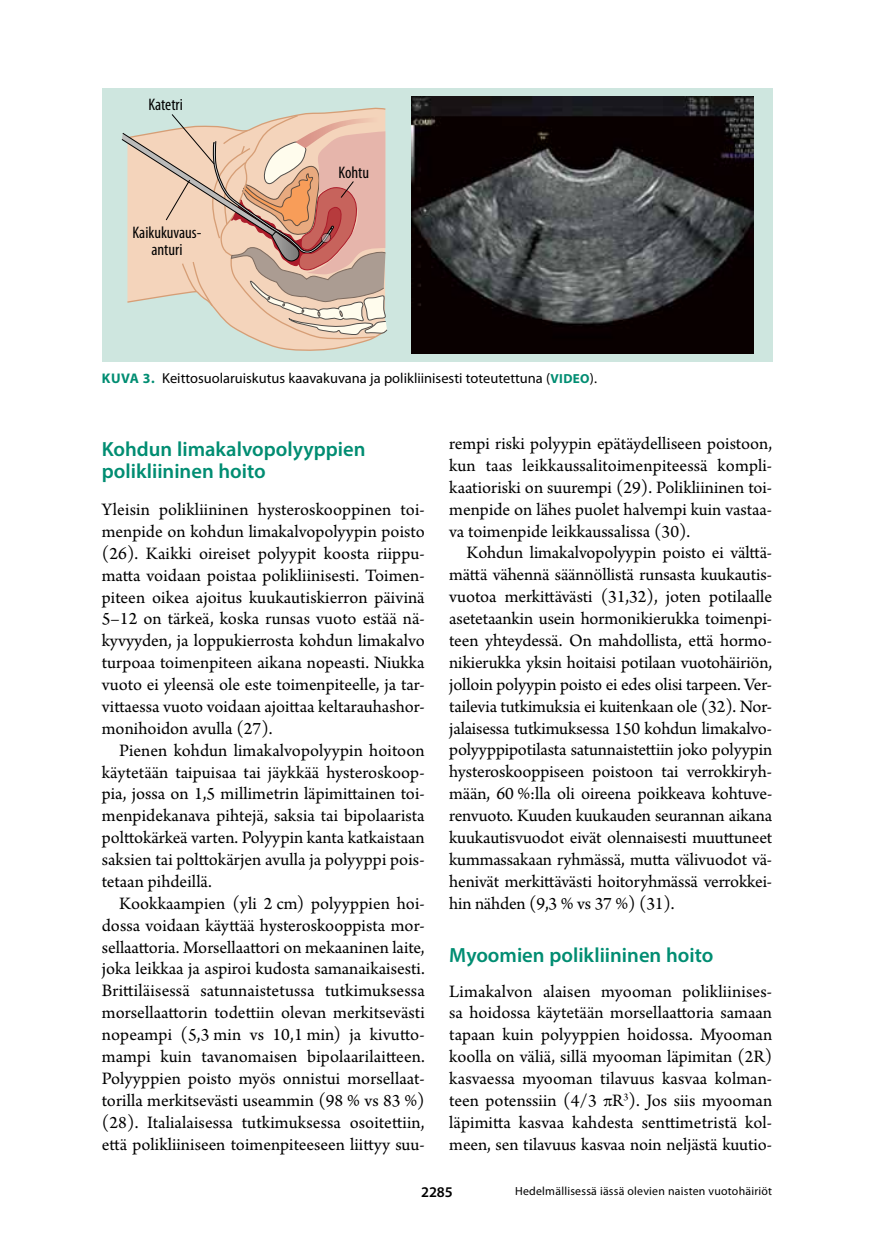
<style>
.page{position:relative;width:874px;height:1241px;background:#fff}
.page>*{position:absolute;margin:0;border:0;box-sizing:border-box;transform-origin:0 0}
.t1{font:600 20.65px/21.9px "Myriad Pro";color:#008d72}
.t2{font:18.38px/21.9px "Arno Pro";color:#000;text-align:justify}
.t3{font:condensed 16.8px/16.6px "Myriad Pro";color:#000;text-align:center}
.t4{font:600 14.88px "Myriad Pro";color:#000}
.t5{font:14.35px "Myriad Pro";color:#000}
.t6{font:11.9px "Myriad Pro";letter-spacing:.02em;color:#000}
.s1{font-weight:700;font-size:14px;color:#008d72}
.s2{font-weight:700;font-size:13.12px;color:#008d72}
</style>
<div class="page">
<div style="left:102px;top:88px;width:669px;height:274px;background:#cee6df"></div>
<img style="left:411px;top:96px;width:341px;height:257px">
<svg style="left:121px;top:107px;width:267px;height:244px"></svg>
<p class="t3" style="left:148px;top:96px;width:36px">Katetri</p>
<p class="t3" style="left:132px;top:224px;width:70px">Kaikukuvaus&shy;anturi</p>
<p class="t3" style="left:338px;top:164px;width:32px">Kohtu</p>
<p class="t5" style="left:102px;top:369px;width:496px"><span class="s1">KUVA 3.</span> Keittosuolaruiskutus kaavakuvana ja polikliinisesti toteutettuna (<span class="s2">VIDEO</span>).</p>
<p class="t2" style="left:449px;top:433px;width:324px">rempi riski polyypin epätäydelliseen poistoon, kun taas leikkaussalitoimenpiteessä kompli&shy;kaatioriski on suurempi (29). Polikliininen toi&shy;menpide on lähes puolet halvempi kuin vastaa&shy;va toimenpide leikkaussalissa (30).</p>
<p class="t2" style="left:449px;top:543px;width:324px;text-indent:17px">Kohdun limakalvopolyypin poisto ei välttä&shy;mättä vähennä säännöllistä runsasta kuukautis&shy;vuotoa merkittävästi (31,32), joten potilaalle asetetaankin usein hormonikierukka toimenpi&shy;teen yhteydessä. On mahdollista, että hormo&shy;nikierukka yksin hoitaisi potilaan vuotohäiriön, jolloin polyypin poisto ei edes olisi tarpeen. Ver&shy;tailevia tutkimuksia ei kuitenkaan ole (32). Nor&shy;jalaisessa tutkimuksessa 150 kohdun limakalvo&shy;polyyppipotilasta satunnaistettiin joko polyypin hysteroskooppiseen poistoon tai verrokkiryh&shy;mään, 60 %:lla oli oireena poikkeava kohtuve&shy;renvuoto. Kuuden kuukauden seurannan aikana kuukautisvuodot eivät olennaisesti muuttuneet kummassakaan ryhmässä, mutta välivuodot vä&shy;henivät merkittävästi hoitoryhmässä verrokkei&shy;hin nähden (9,3 % vs 37 %) (31).</p>
<p class="t1" style="left:449px;top:942px;width:265px">Myoomien polikliininen hoito</p>
<p class="t2" style="left:449px;top:980px;width:324px">Limakalvon alaisen myooman polikliinises&shy;sa hoidossa käytetään morsellaattoria samaan tapaan kuin polyyppien hoidossa. Myooman koolla on väliä, sillä myooman läpimitan (2R) kasvaessa myooman tilavuus kasvaa kolman&shy;teen potenssiin (4/3 πR<sup>3</sup>). Jos siis myooman läpimitta kasvaa kahdesta senttimetristä kol&shy;meen, sen tilavuus kasvaa noin neljästä kuutio-</p>
<p class="t6" style="left:515px;top:1183px;width:258px">Hedelmällisessä iässä olevien naisten vuotohäiriöt</p>
<p class="t1" style="left:102px;top:437px;width:265px">Kohdun limakalvopolyyppien polikliininen hoito</p>
<p class="t2" style="left:102px;top:499px;width:324px">Yleisin polikliininen hysteroskooppinen toi&shy;menpide on kohdun limakalvopolyypin poisto (26). Kaikki oireiset polyypit koosta riippu&shy;matta voidaan poistaa polikliinisesti. Toimen&shy;piteen oikea ajoitus kuukautiskierron päivinä 5–12 on tärkeä, koska runsas vuoto estää nä&shy;kyvyyden, ja loppukierrosta kohdun limakalvo turpoaa toimenpiteen aikana nopeasti. Niukka vuoto ei yleensä ole este toimenpiteelle, ja tar&shy;vittaessa vuoto voidaan ajoittaa keltarauhashor&shy;monihoidon avulla (27).</p>
<p class="t2" style="left:102px;top:740px;width:324px;text-indent:17px">Pienen kohdun limakalvopolyypin hoitoon käytetään taipuisaa tai jäykkää hysteroskoop&shy;pia, jossa on 1,5 millimetrin läpimittainen toi&shy;menpidekanava pihtejä, saksia tai bipolaarista polttokärkeä varten. Polyypin kanta katkaistaan saksien tai polttokärjen avulla ja polyyppi pois&shy;tetaan pihdeillä.</p>
<p class="t2" style="left:102px;top:893px;width:324px;text-indent:17px">Kookkaampien (yli 2 cm) polyyppien hoi&shy;dossa voidaan käyttää hysteroskooppista mor&shy;sellaattoria. Morsellaattori on mekaaninen laite, joka leikkaa ja aspiroi kudosta samanaikaisesti.<br>Brittiläisessä satunnaistetussa tutkimuksessa morsellaattorin todettiin olevan merkitsevästi nopeampi (5,3 min vs 10,1 min) ja kivutto&shy;mampi kuin tavanomaisen bipolaarilaitteen.<br>Polyyppien poisto myös onnistui morsellaat&shy;torilla merkitsevästi useammin (98 % vs 83 %) (28). Italialaisessa tutkimuksessa osoitettiin, että polikliiniseen toimenpiteeseen liittyy suu-</p>
<p class="t4" style="left:421px;top:1182px;width:33px">2285</p>
</div>
